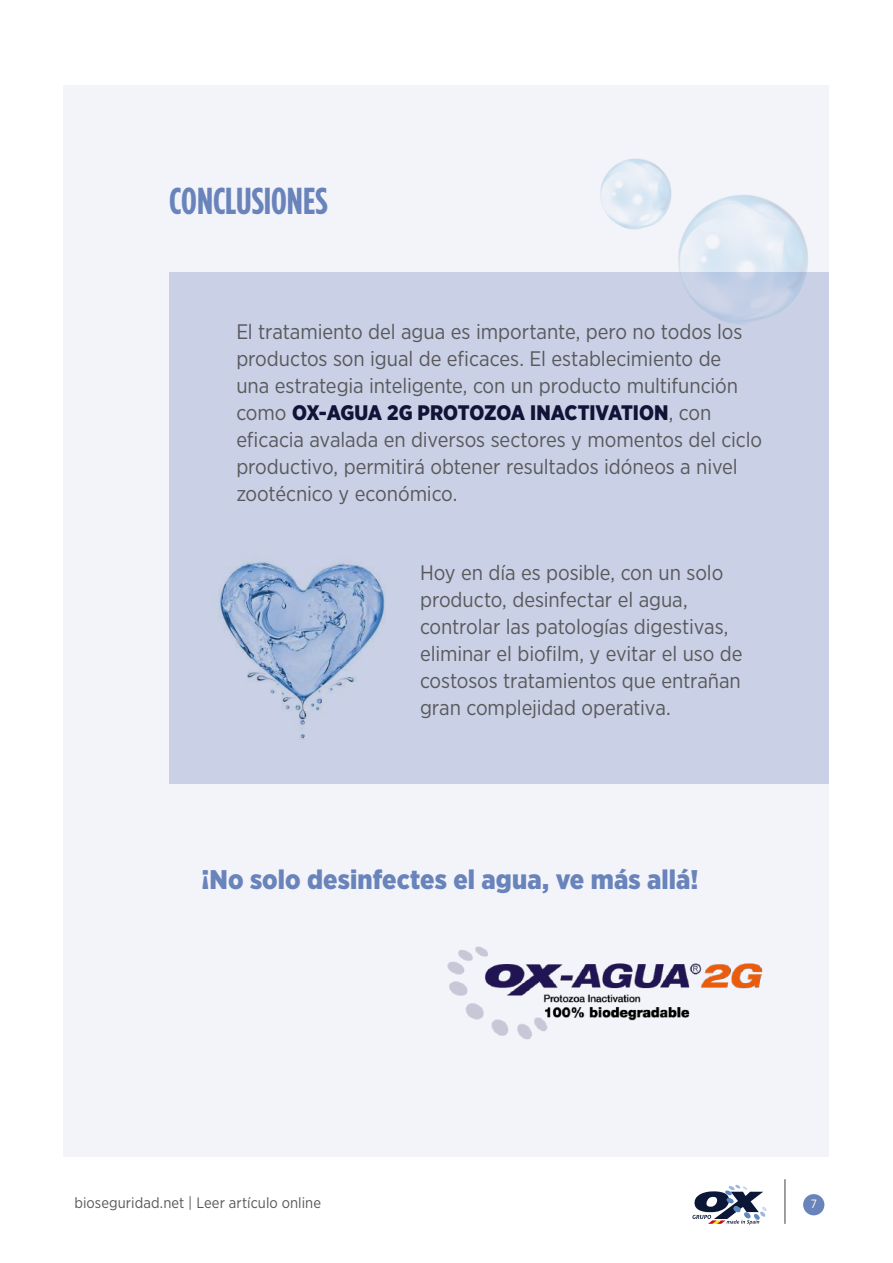
<style>
.page{position:relative;width:893px;height:1263px;background:#fff}
.page>*{position:absolute;margin:0;border:0;box-sizing:border-box;transform-origin:0 0}
.t1{font:700 37.5px "Gotham Condensed";color:#6983bb}
.t2{font:900 27px "Gotham Narrow";letter-spacing:.005em;color:#6983bb}
.t3{font:21px/27px "Gotham Narrow";letter-spacing:-.005em;color:#59595c}
.t4{font:15px "Gotham Narrow";letter-spacing:.005em;color:#59595c}
.t5{font:12px "Gotham Narrow";color:#fff}
.s1{font-weight:900;color:#111337}
</style>
<div class="page">
<div style="left:803px;top:1194px;width:21px;height:21px;background:#6983bb;border-radius:50%"></div>
<hr style="left:784px;top:1179px;width:2px;height:45px;background:#808080">
<div style="left:64px;top:85px;width:765px;height:1071px;background:#f3f4f9"></div>
<svg style="left:692px;top:1185px;width:75px;height:39px"></svg>
<div style="left:169px;top:272px;width:660px;height:512px;background:#cad1e6"></div>
<img style="left:600px;top:158px;width:70px;height:72px">
<img style="left:669px;top:184px;width:139px;height:140px">
<img style="left:220px;top:560px;width:166px;height:180px">
<img style="left:447px;top:946px;width:316px;height:94px">
<h1 class="t1" style="left:169px;top:178px;width:160px">CONCLUSIONES</h1>
<p class="t3" style="left:236px;top:318px;width:527px">El tratamiento del agua es importante, pero no todos los productos son igual de eficaces. El establecimiento de<br>una estrategia inteligente, con un producto multifunción como <span class="s1">OX-AGUA 2G PROTOZOA INACTIVATION</span>, con eficacia avalada en diversos sectores y momentos del ciclo productivo, permitirá obtener resultados idóneos a nivel zootécnico y económico.</p>
<p class="t3" style="left:420px;top:559px;width:324px">Hoy en día es posible, con un solo producto, desinfectar el agua, controlar las patologías digestivas, eliminar el biofilm, y evitar el uso de costosos tratamientos que entrañan gran complejidad operativa.</p>
<p class="t2" style="left:201px;top:861px;width:499px">¡No solo desinfectes el agua, ve más allá!</p>
<p class="t4" style="left:74px;top:1193px;width:248px">bioseguridad.net | Leer artículo online</p>
<p class="t5" style="left:811px;top:1197px;width:8px">7</p>
</div>
